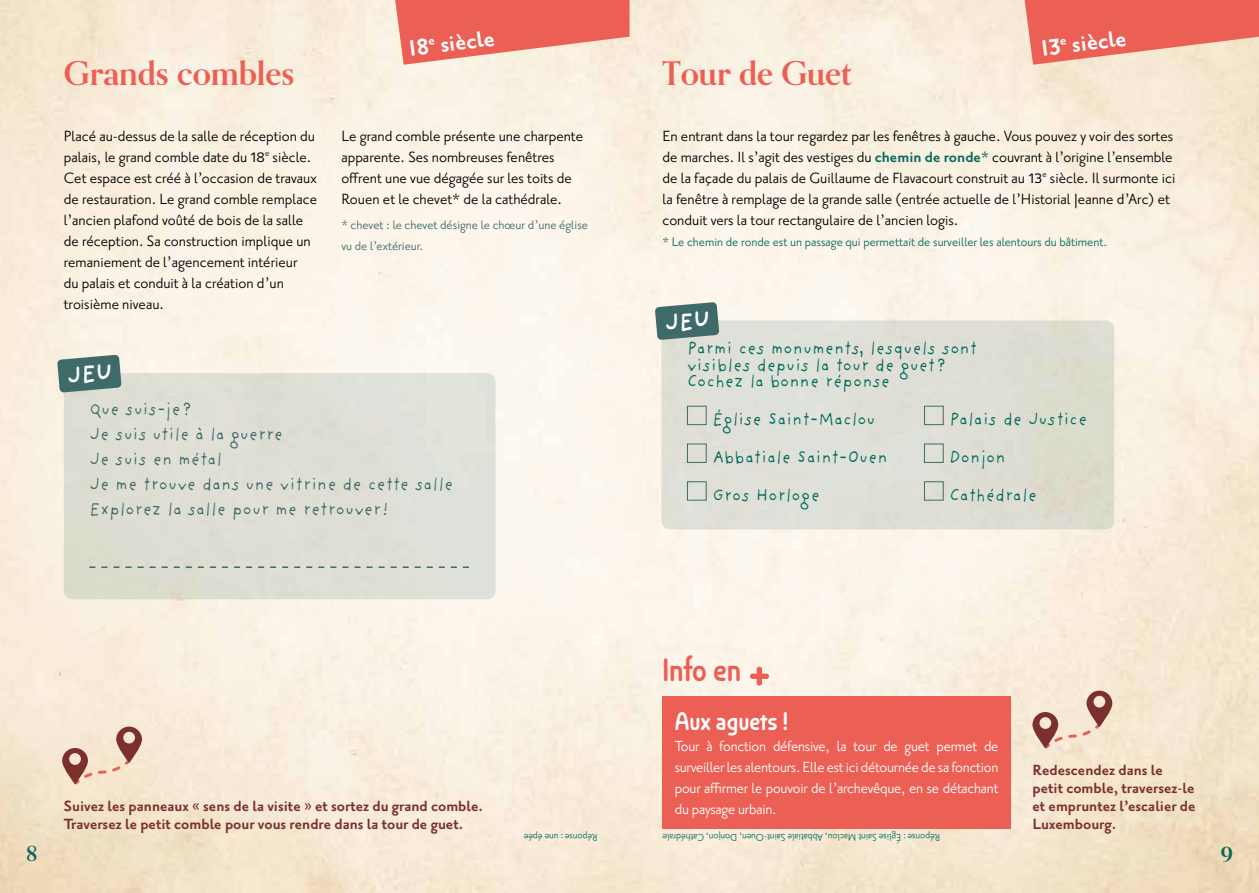
<style>
.page{position:relative;width:1259px;height:893px;background:#fff}
.page>*{position:absolute;margin:0;border:0;box-sizing:border-box;transform-origin:0 0}
.t1{font:500 36px "Anca";color:#ec5f55}
.t2{font:700 33px "Orpheus Pro";color:#ec5f55}
.t3{font:500 28.5px "Anca";color:#fff}
.t4{font:700 27px "Priori Sans OT";color:#fff}
.t5{font:700 21px "Orpheus Pro";color:#0b675a}
.t6{font:18px/21px "Priori Sans OT";color:#000}
.t7{font:700 18px/18px "Priori Sans OT";color:#7c302e}
.t8{font:18px/37.8px "Providence Sans Pro";color:#036b5e;scale:.95 1}
.t9{font:18px/25px "Providence Sans Pro";letter-spacing:.01em;color:#3e6b6a;scale:.95 1}
.t10{font:17.85px/21px "Priori Sans OT";letter-spacing:-.01em;color:#fff;text-align:justify}
.t11{font:15px "Priori Sans OT";color:#046b5d}
.t12{font:15px/21px "Priori Sans OT";color:#3e6b6a}
.t13{font:12px "Priori Sans OT";color:#036b5e;scale:.95 1}
.s1{font-family:"Amsi Pro";font-size:13.5px}
.s2{font-weight:700;color:#076b5d}
</style>
<div class="page">
<img style="left:0;top:0;width:1259px;height:893px">
<svg style="left:1024px;top:0;width:235px;height:65px;background:#ee7e71"></svg>
<svg style="left:395px;top:0;width:234px;height:65px;background:#ef8075"></svg>
<div style="left:64px;top:373px;width:431px;height:226px;background:#dfded4;border-radius:9px"></div>
<svg style="left:62px;top:727px;width:80px;height:59px;background:#dbbdaa"></svg>
<svg style="left:89px;top:566px;width:380px;height:2px"></svg>
<div style="left:662px;top:697px;width:349px;height:132px;background:#ec5f55"></div>
<svg style="left:750px;top:667px;width:19px;height:19px"></svg>
<svg style="left:1032px;top:691px;width:80px;height:59px;background:#dbbeae"></svg>
<div style="left:661px;top:320px;width:453px;height:209px;background:#deded4;border-radius:9px"></div>
<div style="left:687px;top:406px;width:19px;height:19px;border:1px solid #3e6b6a"></div>
<div style="left:687px;top:444px;width:19px;height:19px;border:1px solid #3e6b6a"></div>
<div style="left:687px;top:481px;width:19px;height:19px;border:1px solid #3e6b6a"></div>
<div style="left:924px;top:406px;width:19px;height:19px;border:1px solid #3e6b6a"></div>
<div style="left:924px;top:444px;width:19px;height:19px;border:1px solid #3e6b6a"></div>
<div style="left:924px;top:481px;width:19px;height:19px;border:1px solid #3e6b6a"></div>
<svg style="left:57px;top:355px;width:65px;height:38px;background:#5d817e"></svg>
<svg style="left:655px;top:302px;width:64px;height:38px;background:#5b807e"></svg>
<h2 class="t2" style="left:64px;top:53px;width:232px">Grands combles</h2>
<h3 class="t4" style="left:407px;top:34px;width:88px;rotate:-7deg">18<sup>e</sup> siècle</h3>
<p class="t6" style="left:64px;top:126px;width:255px">Placé au-dessus de la salle de réception du palais, le grand comble date du <span class="s1">18</span><sup>e</sup> siècle.<br>Cet espace est créé à l’occasion de travaux de restauration. Le grand comble remplace l’ancien plafond voûté de bois de la salle de réception. Sa construction implique un remaniement de l’agencement intérieur<br>du palais et conduit à la création d’un troisième niveau.</p>
<p class="t6" style="left:341px;top:126px;width:243px">Le grand comble présente une charpente apparente. Ses nombreuses fenêtres offrent une vue dégagée sur les toits de Rouen et le chevet* de la cathédrale.</p>
<p class="t12" style="left:341px;top:214px;width:248px">* chevet : le chevet désigne le chœur d’une église vu de l’extérieur.</p>
<p class="t9" style="left:89px;top:397px;width:385px">Que suis-je?<br>Je suis utile à la guerre<br>Je suis en métal<br>Je me trouve dans une vitrine de cette salle<br>Explorez la salle pour me retrouver !</p>
<p class="t7" style="left:64px;top:797px;width:421px">Suivez les panneaux « sens de la visite » et sortez du grand comble.<br>Traversez le petit comble pour vous rendre dans la tour de guet.</p>
<p class="t13" style="left:597px;top:844px;width:79px;rotate:-180deg">Réponse: une épée</p>
<h2 class="t2" style="left:662px;top:53px;width:191px">Tour de Guet</h2>
<h3 class="t4" style="left:1039px;top:34px;width:87px;rotate:-7deg">13<sup>e</sup> siècle</h3>
<p class="t6" style="left:662px;top:126px;width:514px">En entrant dans la tour regardez par les fenêtres à gauche. Vous pouvez y voir des sortes de marches. Il s’agit des vestiges du <span class="s2">chemin de ronde*</span> couvrant à l’origine l’ensemble de la façade du palais de Guillaume de Flavacourt construit au <span class="s1">13</span><sup>e</sup> siècle. Il surmonte ici la fenêtre à remplage de la grande salle (entrée actuelle de l’Historial Jeanne d’Arc) et conduit vers la tour rectangulaire de l’ancien logis.</p>
<p class="t11" style="left:662px;top:234px;width:446px">* Le chemin de ronde est un passage qui permettait de surveiller les alentours du bâtiment.</p>
<p class="t8" style="left:687px;top:340px;width:306px;line-height:16.5px">Parmi ces monuments, lesquels sont visibles depuis la tour de guet ?<br>Cochez la bonne réponse</p>
<p class="t8" style="left:712px;top:400px;width:186px">Église Saint-Maclou<br>Abbatiale Saint-Ouen<br>Gros Horloge</p>
<p class="t8" style="left:949px;top:400px;width:146px">Palais de Justice<br>Donjon<br>Cathédrale</p>
<h1 class="t1" style="left:662px;top:648px;width:80px">Info en</h1>
<h3 class="t3" style="left:675px;top:703px;width:115px">Aux aguets !</h3>
<p class="t10" style="left:675px;top:736px;width:325px">Tour à fonction défensive, la tour de guet permet de surveiller les alentours. Elle est ici détournée de sa fonction pour affirmer le pouvoir de l’archevêque, en se détachant du paysage urbain.</p>
<p class="t13" style="left:940px;top:844px;width:294px;rotate:-180deg">Réponse: Église Saint Maclou, Abbatiale Saint-Ouen, Donjon, Cathédrale</p>
<p class="t7" style="left:1032px;top:761px;width:165px">Redescendez dans le petit comble, traversez-le et empruntez l’escalier de<br>Luxembourg.</p>
<p class="t5" style="left:26px;top:841px;width:13px">8</p>
<p class="t5" style="left:1221px;top:842px;width:14px">9</p>
</div>
